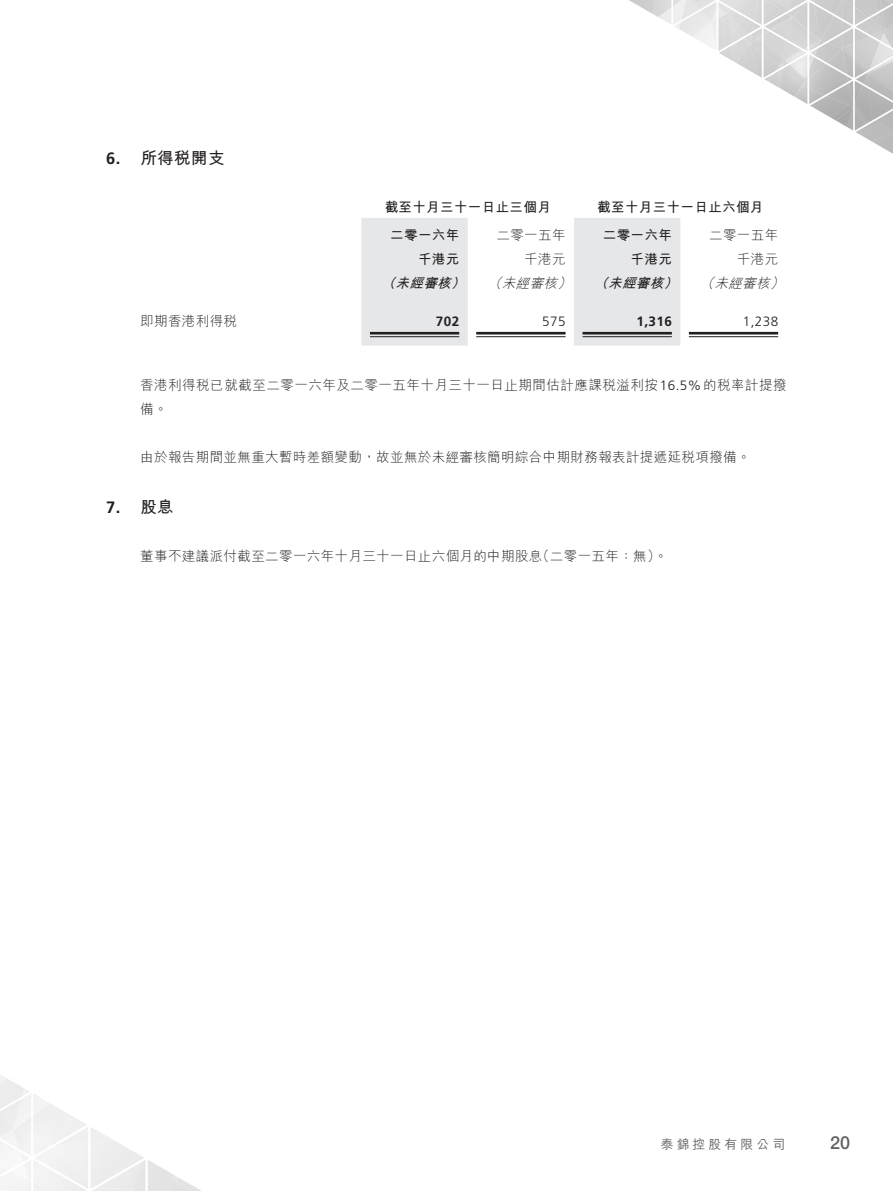
<style>
.page{position:relative;width:893px;height:1191px;background:#fff}
.page>*{position:absolute;margin:0;border:0;box-sizing:border-box;transform-origin:0 0}
.t1{font:500 18px "Helvetica Neue LT Std";color:#636366}
._3__標題{font:700 16.5px "M Hei HK";letter-spacing:.03em;color:#231f20}
._3__標題-2{font:700 16.5px "Frutiger LT Std";color:#231f20}
._1__內文{font:300 13.5px/24px "M Hei HK";letter-spacing:.03em;color:#231f20}
._1__內文-2{font:700 13.5px "M Hei HK";letter-spacing:.03em;color:#231f20}
._1__內文-3{font:italic 300 13.5px "M Hei HK";color:#231f20}
._1__內文-4{font:italic 700 13.5px "M Hei HK";color:#231f20}
._1__內文-5{font:300 13.5px "Frutiger LT Std";letter-spacing:.03em;color:#231f20}
._1__內文-6{font:700 13.5px "Frutiger LT Std";letter-spacing:.03em;color:#231f20}
.t2{font:500 12.75px "M Hei HK";letter-spacing:.25em;color:#636366}
.s1{font-family:"Frutiger LT Std"}
</style>
<div class="page">
<img style="left:0;top:0;width:893px;height:1191px">
<svg style="left:361px;top:218px;width:319px;height:128px"></svg>
<hr style="left:370px;top:332px;width:89px;height:2px;background:#231f20">
<hr style="left:370px;top:336px;width:89px;height:1px;background:#231f20">
<hr style="left:476px;top:332px;width:90px;height:2px;background:#231f20">
<hr style="left:476px;top:336px;width:90px;height:1px;background:#231f20">
<hr style="left:583px;top:332px;width:89px;height:2px;background:#231f20">
<hr style="left:583px;top:336px;width:89px;height:1px;background:#231f20">
<hr style="left:689px;top:332px;width:89px;height:2px;background:#231f20">
<hr style="left:689px;top:336px;width:89px;height:1px;background:#231f20">
<p class="_3__標題-2" style="left:106px;top:148px;width:16px">6.</p>
<p class="_3__標題-2" style="left:106px;top:498px;width:16px">7.</p>
<p class="_3__標題" style="left:140px;top:146px;width:86px">所得稅開支</p>
<p class="_1__內文" style="left:140px;top:308px;width:98px">即期香港利得稅</p>
<p class="_1__內文-2" style="left:385px;top:197px;width:168px">截至十月三十一日止三個月</p>
<p class="_1__內文-2" style="left:597px;top:197px;width:168px">截至十月三十一日止六個月</p>
<p class="_1__內文-2" style="left:390px;top:225px;width:71px">二零一六年</p>
<p class="_1__內文" style="left:497px;top:223px;width:71px">二零一五年</p>
<p class="_1__內文-2" style="left:603px;top:225px;width:71px">二零一六年</p>
<p class="_1__內文" style="left:709px;top:223px;width:71px">二零一五年</p>
<p class="_1__內文-2" style="left:418px;top:249px;width:43px">千港元</p>
<p class="_1__內文" style="left:524px;top:247px;width:43px">千港元</p>
<p class="_1__內文-2" style="left:631px;top:249px;width:43px">千港元</p>
<p class="_1__內文" style="left:737px;top:247px;width:43px">千港元</p>
<p class="_1__內文-4" style="left:451px;top:273px;width:20px">）</p>
<p class="_1__內文-3" style="left:488px;top:276px;width:19px">（</p>
<p class="_1__內文-3" style="left:557px;top:276px;width:19px">）</p>
<p class="_1__內文-4" style="left:594px;top:273px;width:20px">（</p>
<p class="_1__內文-4" style="left:664px;top:273px;width:20px">）</p>
<p class="_1__內文-3" style="left:701px;top:276px;width:19px">（</p>
<p class="_1__內文-3" style="left:770px;top:276px;width:19px">(</p>
<p class="_1__內文-3" style="left:502px;top:276px;width:60px">未經審核</p>
<p class="_1__內文-3" style="left:714px;top:276px;width:60px">未經審核</p>
<p class="_1__內文-4" style="left:396px;top:273px;width:61px">未經審核</p>
<p class="_1__內文-4" style="left:608px;top:273px;width:61px">未經審核</p>
<p class="_1__內文-4" style="left:382px;top:273px;width:20px">（</p>
<p class="_1__內文-6" style="left:436px;top:313px;width:25px">702</p>
<p class="_1__內文-5" style="left:542px;top:313px;width:25px">575</p>
<p class="_1__內文-6" style="left:637px;top:313px;width:37px">1,316</p>
<p class="_1__內文-5" style="left:743px;top:313px;width:37px">1,238</p>
<p class="_1__內文" style="left:140px;top:373px;width:648px">香港利得稅已就截至二零一六年及二零一五年十月三十一日止期間估計應課稅溢利按<span class="s1">16.5%</span>的稅率計提撥備。</p>
<p class="_1__內文" style="left:140px;top:445px;width:612px">由於報告期間並無重大暫時差額變動，故並無於未經審核簡明綜合中期財務報表計提遞延稅項撥備。</p>
<p class="_3__標題" style="left:140px;top:495px;width:35px">股息</p>
<p class="_1__內文" style="left:140px;top:544px;width:404px">董事不建議派付截至二零一六年十月三十一日止六個月的中期股息</p>
<p class="_1__內文" style="left:536px;top:544px;width:133px">（二零一五年：無。(</p>
<p class="t2" style="left:661px;top:1134px;width:126px">泰錦控股有限公司</p>
<h1 class="t1" style="left:830px;top:1131px;width:22px">20</h1>
</div>
